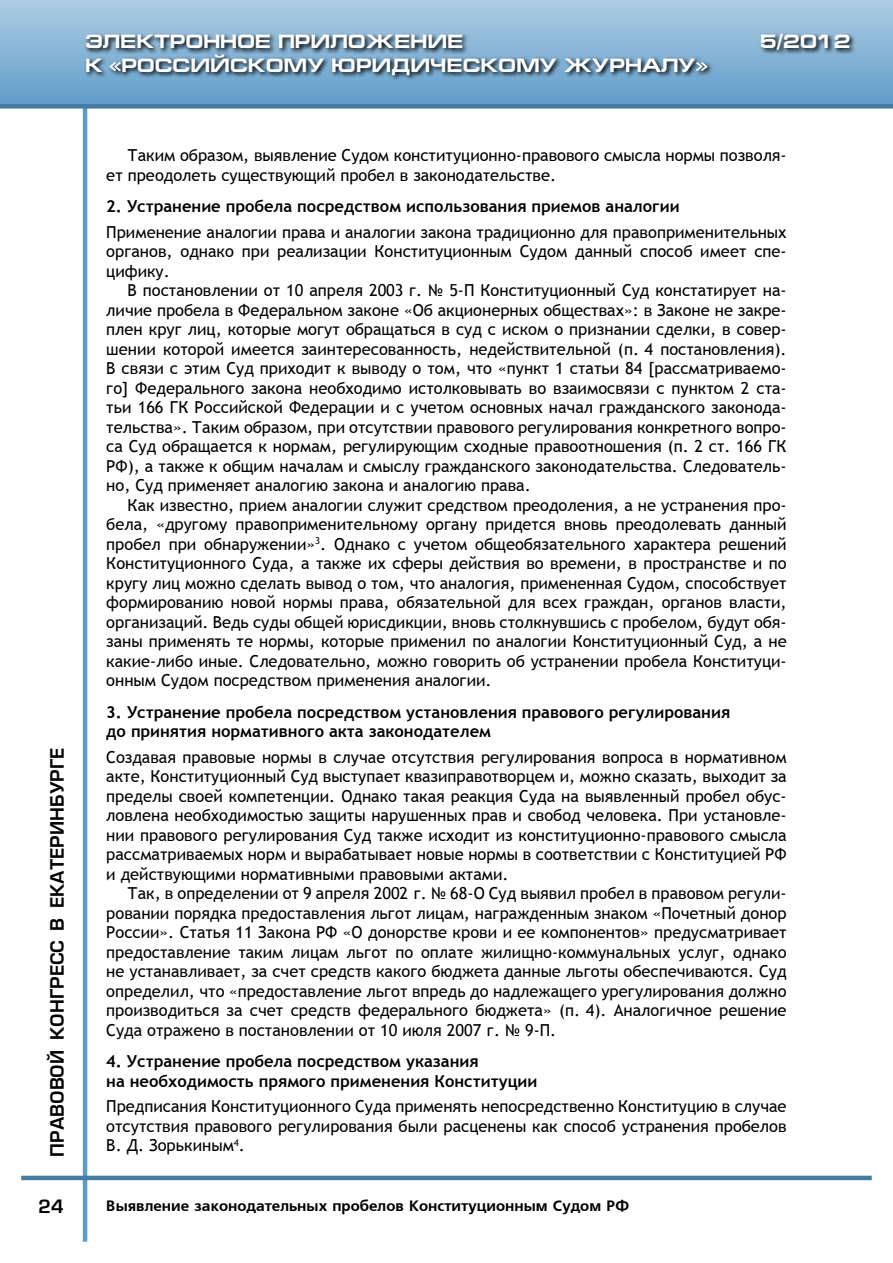
<style>
.page{position:relative;width:893px;height:1263px;background:#fff}
.page>*{position:absolute;margin:0;border:0;box-sizing:border-box;transform-origin:0 0}
.t1{font:700 19.5px "Europe Ext";color:#fff}
.t2{font:18px "Europe Demi Normal";color:#000}
.t3{font:16.5px/19.5px "Trebuchet MS";color:#000;text-align:justify}
.t4{font:700 16.5px/19.5px "Trebuchet MS";color:#000}
.t5{font:15px "Free Set Bold Cyrillic";color:#000}
</style>
<div class="page">
<hr style="left:83px;top:89px;width:4px;height:1153px;background:#589cca">
<hr style="left:21px;top:1176px;width:851px;height:4px;background:#467ba2">
<div style="left:0;top:0;width:893px;height:106px;background:linear-gradient(to bottom,#aecce4,#619dc9)"></div>
<div style="left:0;top:104px;width:893px;height:5px;background:#467ba2"></div>
<svg style="left:84px;top:31px;width:771px;height:50px;background:#6b91ac"></svg>
<p class="t1" style="left:85px;top:31px;width:380px">ЭЛЕКТРОННОЕ ПРИЛОЖЕНИЕ</p>
<p class="t1" style="left:760px;top:31px;width:92px">5/2012</p>
<p class="t1" style="left:85px;top:54px;width:624px">К «РОССИЙСКОМУ ЮРИДИЧЕСКОМУ ЖУРНАЛУ»</p>
<p class="t2" style="left:47px;top:1157px;width:409px;rotate:-90deg">правовой конгресс в екатеринбурге</p>
<p class="t2" style="left:38px;top:1196px;width:27px">24</p>
<p class="t3" style="left:106px;top:145px;width:682px;text-indent:21px">Таким образом, выявление Судом конституционно-правового смысла нормы позволя&shy;ет преодолеть существующий пробел в законодательстве.</p>
<p class="t4" style="left:106px;top:197px;width:575px">2. Устранение пробела посредством использования приемов аналогии</p>
<p class="t3" style="left:106px;top:222px;width:682px">Применение аналогии права и аналогии закона традиционно для правоприменительных органов, однако при реализации Конституционным Судом данный способ имеет спе&shy;цифику.</p>
<p class="t3" style="left:106px;top:281px;width:682px;text-indent:21px">В постановлении от 10 апреля 2003 г. № 5-П Конституционный Суд констатирует на&shy;личие пробела в Федеральном законе «Об акционерных обществах»: в Законе не закре&shy;плен круг лиц, которые могут обращаться в суд с иском о признании сделки, в совер&shy;шении которой имеется заинтересованность, недействительной (п. 4 постановления).<br>В связи с этим Суд приходит к выводу о том, что «пункт 1 статьи 84 [рассматриваемо&shy;го] Федерального закона необходимо истолковывать во взаимосвязи с пунктом 2 ста&shy;тьи 166 ГК Российской Федерации и с учетом основных начал гражданского законода&shy;тельства». Таким образом, при отсутствии правового регулирования конкретного вопро&shy;са Суд обращается к нормам, регулирующим сходные правоотношения (п. 2 ст. 166 ГК РФ), а также к общим началам и смыслу гражданского законодательства. Следователь&shy;но, Суд применяет аналогию закона и аналогию права.</p>
<p class="t3" style="left:106px;top:495px;width:682px;text-indent:21px">Как известно, прием аналогии служит средством преодоления, а не устранения про&shy;бела, «другому правоприменительному органу придется вновь преодолевать данный пробел при обнаружении»<sup>3</sup>. Однако с учетом общеобязательного характера решений Конституционного Суда, а также их сферы действия во времени, в пространстве и по кругу лиц можно сделать вывод о том, что аналогия, примененная Судом, способствует формированию новой нормы права, обязательной для всех граждан, органов власти, организаций. Ведь суды общей юрисдикции, вновь столкнувшись с пробелом, будут обя&shy;заны применять те нормы, которые применил по аналогии Конституционный Суд, а не какие-либо иные. Следовательно, можно говорить об устранении пробела Конституци&shy;онным Судом посредством применения аналогии.</p>
<p class="t4" style="left:106px;top:702px;width:625px">3. Устранение пробела посредством установления правового регулирования до принятия нормативного акта законодателем</p>
<p class="t3" style="left:106px;top:747px;width:682px;text-align:left">Создавая правовые нормы в случае отсутствия регулирования вопроса в нормативном акте, Конституционный Суд выступает квазиправотворцем и, можно сказать, выходит за пределы своей компетенции. Однако такая реакция Суда на выявленный пробел обус&shy;ловлена необходимостью защиты нарушенных прав и свобод человека. При установле&shy;нии правового регулирования Суд также исходит из конституционно-правового смысла рассматриваемых норм и вырабатывает новые нормы в соответствии с Конституцией РФ и действующими нормативными правовыми актами.</p>
<p class="t3" style="left:106px;top:884px;width:682px;text-indent:21px">Так, в определении от 9 апреля 2002 г. № 68-О Суд выявил пробел в правовом регули&shy;ровании порядка предоставления льгот лицам, награжденным знаком «Почетный донор России». Статья 11 Закона РФ «О донорстве крови и ее компонентов» предусматривает предоставление таким лицам льгот по оплате жилищно-коммунальных услуг, однако не устанавливает, за счет средств какого бюджета данные льготы обеспечиваются. Суд определил, что «предоставление льгот впредь до надлежащего урегулирования должно производиться за счет средств федерального бюджета» (п. 4). Аналогичное решение Суда отражено в постановлении от 10 июля 2007 г. № 9-П.</p>
<p class="t4" style="left:106px;top:1052px;width:433px">4. Устранение пробела посредством указания<br>на необходимость прямого применения Конституции</p>
<p class="t3" style="left:106px;top:1097px;width:682px">Предписания Конституционного Суда применять непосредственно Конституцию в случае отсутствия правового регулирования были расценены как способ устранения пробелов В. Д. Зорькиным<sup>4</sup>.</p>
<p class="t5" style="left:106px;top:1197px;width:525px">Выявление законодательных пробелов Конституционным Судом РФ</p>
</div>
